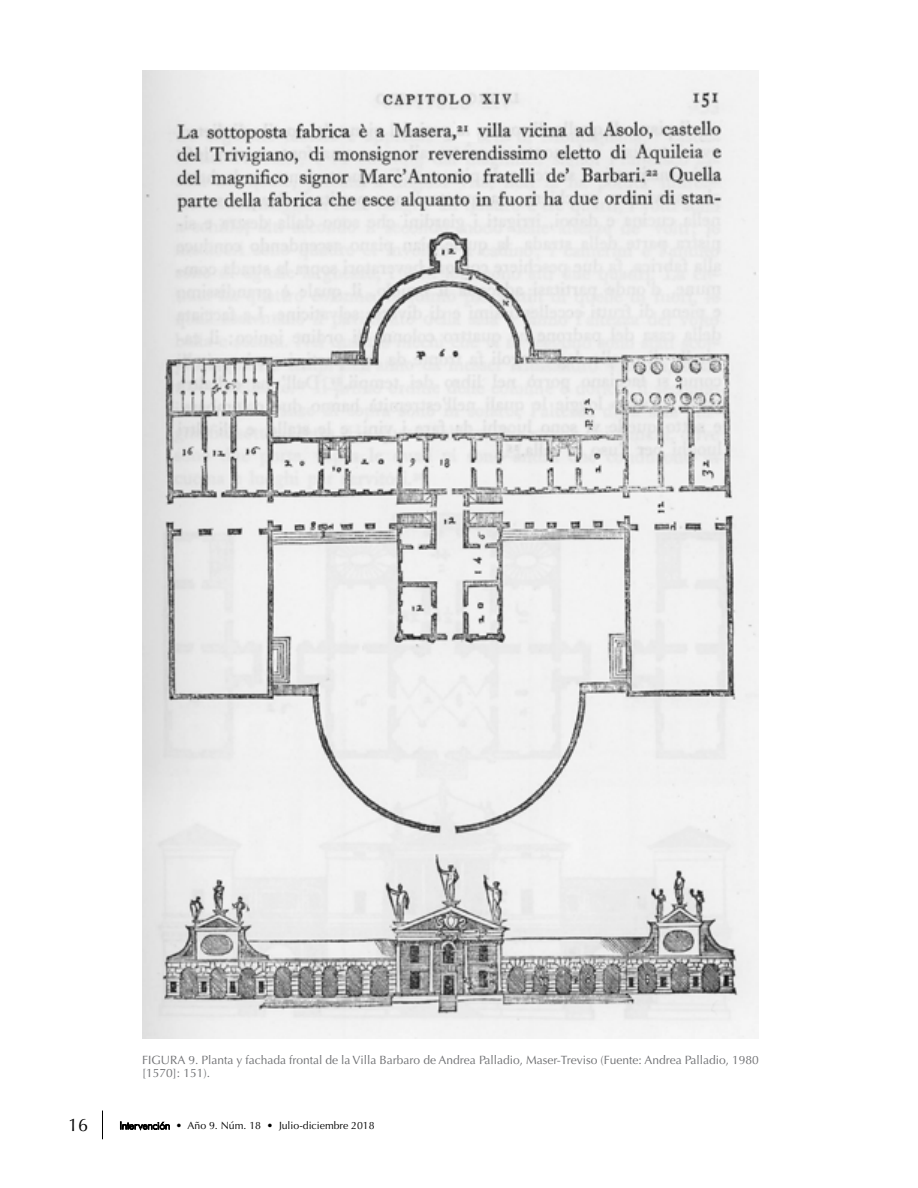
<style>
.page{position:relative;width:918px;height:1188px;background:#fff}
.page>*{position:absolute;margin:0;border:0;box-sizing:border-box;transform-origin:0 0}
.t1{font:18px "Optima LT Std";color:#000}
.t2{font:12px/13.5px "Optima LT Std";color:#6d6e71}
.t3{font:10.5px "Optima LT Std";color:#000}
.s1{font-family:"Futura BT";font-weight:300}
</style>
<div class="page">
<svg style="left:102px;top:1111px;width:1px;height:28px"></svg>
<svg style="left:120px;top:1122px;width:50px;height:8px"></svg>
<img style="left:142px;top:71px;width:617px;height:967px">
<p class="t2" style="left:142px;top:1053px;width:618px">FIGURA 9. Planta y fachada frontal de la Villa Barbaro de Andrea Palladio, Maser-Treviso (Fuente: Andrea Palladio, 1980 [1570]: 151).</p>
<h1 class="t1" style="left:68px;top:1114px;width:22px">16</h1>
<p class="t3" style="left:120px;top:1120px;width:257px"><span class="s1">Intervención</span> • Año 9. Núm. 18 • Julio-diciembre 2018</p>
</div>
